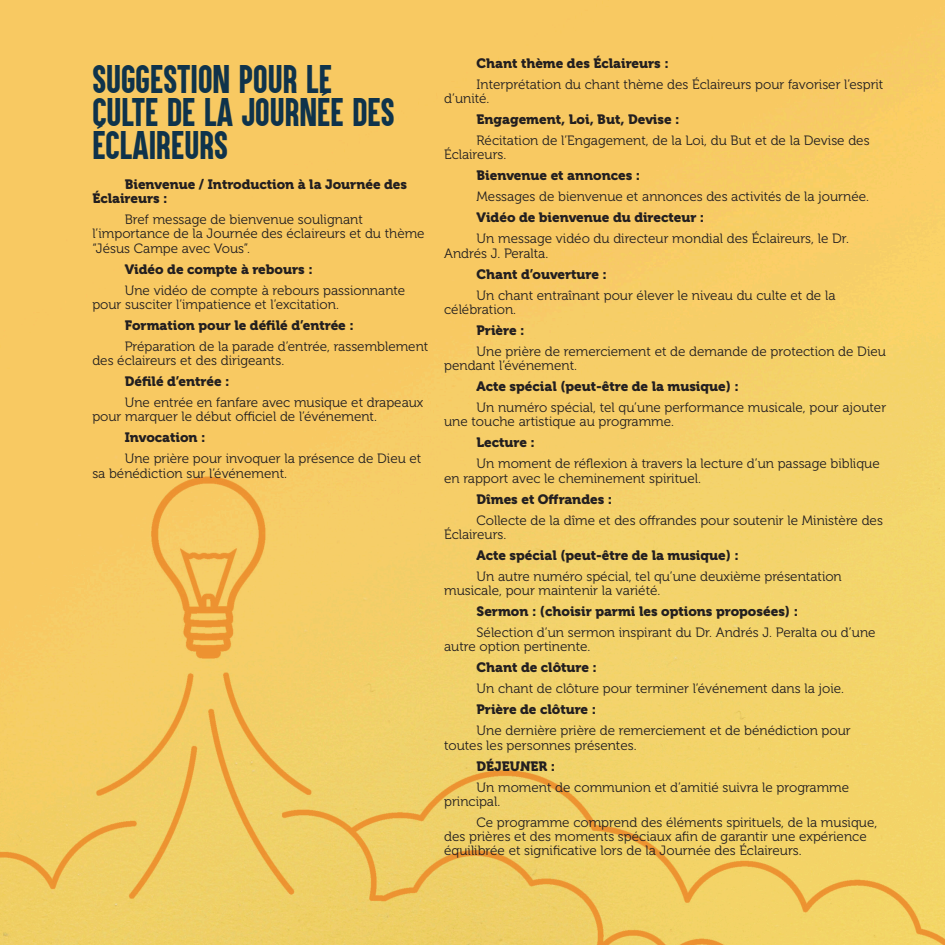
<style>
.page{position:relative;width:945px;height:945px;background:#f6ce67}
.page>*{position:absolute;margin:0;border:0;box-sizing:border-box;transform-origin:0 0}
.t1{font:33px/33px "Aku&Kamu";color:#0f334b}
.t2{font:13.5px/14.2px "Museo 300";color:#231f20}
.t3{font:13.5px/14.2px "Museo 900";color:#231f20}
</style>
<div class="page">
<p class="t1" style="left:92px;top:63px;width:304px">SUGGESTION POUR LE<br>CULTE DE LA JOURNÉE DES<br>ÉCLAIREURS</p>
<p class="t3" style="left:92px;top:177px;width:316px;text-indent:32px">Bienvenue / Introduction à la Journée des<br>Éclaireurs :</p>
<p class="t2" style="left:92px;top:213px;width:334px;text-indent:32px">Bref message de bienvenue soulignant l’importance de la Journée des éclaireurs et du thème “Jésus Campe avec Vous”.</p>
<p class="t3" style="left:125px;top:262px;width:189px">Vidéo de compte à rebours :</p>
<p class="t2" style="left:92px;top:283px;width:314px;text-indent:32px">Une vidéo de compte à rebours passionnante pour susciter l’impatience et l’excitation.</p>
<p class="t3" style="left:125px;top:318px;width:231px">Formation pour le défilé d’entrée :</p>
<p class="t2" style="left:92px;top:339px;width:338px;text-indent:32px">Préparation de la parade d’entrée, rassemblement des éclaireurs et des dirigeants.</p>
<p class="t3" style="left:125px;top:374px;width:106px">Défilé d’entrée :</p>
<p class="t2" style="left:92px;top:396px;width:333px;text-indent:32px">Une entrée en fanfare avec musique et drapeaux pour marquer le début officiel de l’événement.</p>
<p class="t3" style="left:125px;top:431px;width:82px">Invocation :</p>
<p class="t2" style="left:92px;top:452px;width:331px;text-indent:32px">Une prière pour invoquer la présence de Dieu et sa bénédiction sur l’événement.</p>
<p class="t3" style="left:477px;top:56px;width:194px">Chant thème des Éclaireurs :</p>
<p class="t2" style="left:444px;top:77px;width:441px;text-indent:32px">Interprétation du chant thème des Éclaireurs pour favoriser l’esprit d’unité.</p>
<p class="t3" style="left:477px;top:112px;width:205px">Engagement, Loi, But, Devise :</p>
<p class="t2" style="left:444px;top:134px;width:427px;text-indent:32px">Récitation de l’Engagement, de la Loi, du But et de la Devise des<br>Éclaireurs.</p>
<p class="t3" style="left:477px;top:169px;width:165px">Bienvenue et annonces :</p>
<p class="t2" style="left:477px;top:190px;width:394px">Messages de bienvenue et annonces des activités de la journée.</p>
<p class="t3" style="left:477px;top:211px;width:229px">Vidéo de bienvenue du directeur :</p>
<p class="t2" style="left:444px;top:232px;width:406px;text-indent:32px">Un message vidéo du directeur mondial des Éclaireurs, le Dr.<br>Andrés J. Peralta.</p>
<p class="t3" style="left:477px;top:267px;width:132px">Chant d’ouverture :</p>
<p class="t2" style="left:444px;top:288px;width:393px;text-indent:32px">Un chant entraînant pour élever le niveau du culte et de la célébration.</p>
<p class="t3" style="left:477px;top:323px;width:50px">Prière :</p>
<p class="t2" style="left:444px;top:344px;width:443px;text-indent:32px">Une prière de remerciement et de demande de protection de Dieu pendant l’événement.</p>
<p class="t3" style="left:477px;top:379px;width:264px">Acte spécial (peut-être de la musique) :</p>
<p class="t2" style="left:444px;top:401px;width:444px;text-indent:32px">Un numéro spécial, tel qu’une performance musicale, pour ajouter une touche artistique au programme.</p>
<p class="t3" style="left:477px;top:436px;width:60px">Lecture :</p>
<p class="t2" style="left:444px;top:457px;width:437px;text-indent:32px">Un moment de réflexion à travers la lecture d’un passage biblique en rapport avec le cheminement spirituel.</p>
<p class="t3" style="left:477px;top:492px;width:137px">Dîmes et Offrandes :</p>
<p class="t2" style="left:444px;top:513px;width:440px;text-indent:32px">Collecte de la dîme et des offrandes pour soutenir le Ministère des<br>Éclaireurs.</p>
<p class="t3" style="left:477px;top:548px;width:264px">Acte spécial (peut-être de la musique) :</p>
<p class="t2" style="left:444px;top:569px;width:399px;text-indent:32px">Un autre numéro spécial, tel qu’une deuxième présentation musicale, pour maintenir la variété.</p>
<p class="t3" style="left:477px;top:604px;width:323px">Sermon : (choisir parmi les options proposées) :</p>
<p class="t2" style="left:444px;top:626px;width:433px;text-indent:32px">Sélection d’un sermon inspirant du Dr. Andrés J. Peralta ou d’une autre option pertinente.</p>
<p class="t3" style="left:477px;top:661px;width:122px">Chant de clôture :</p>
<p class="t2" style="left:477px;top:682px;width:369px">Un chant de clôture pour terminer l’événement dans la joie.</p>
<p class="t3" style="left:477px;top:703px;width:121px">Prière de clôture :</p>
<p class="t2" style="left:444px;top:724px;width:408px;text-indent:32px">Une dernière prière de remerciement et de bénédiction pour toutes les personnes présentes.</p>
<p class="t3" style="left:477px;top:759px;width:80px">DÉJEUNER :</p>
<p class="t2" style="left:444px;top:780px;width:407px;text-indent:32px">Un moment de communion et d’amitié suivra le programme principal.</p>
<p class="t2" style="left:444px;top:815px;width:435px;text-indent:32px">Ce programme comprend des éléments spirituels, de la musique, des prières et des moments spéciaux afin de garantir une expérience équilibrée et significative lors de la Journée des Éclaireurs.</p>
</div>
